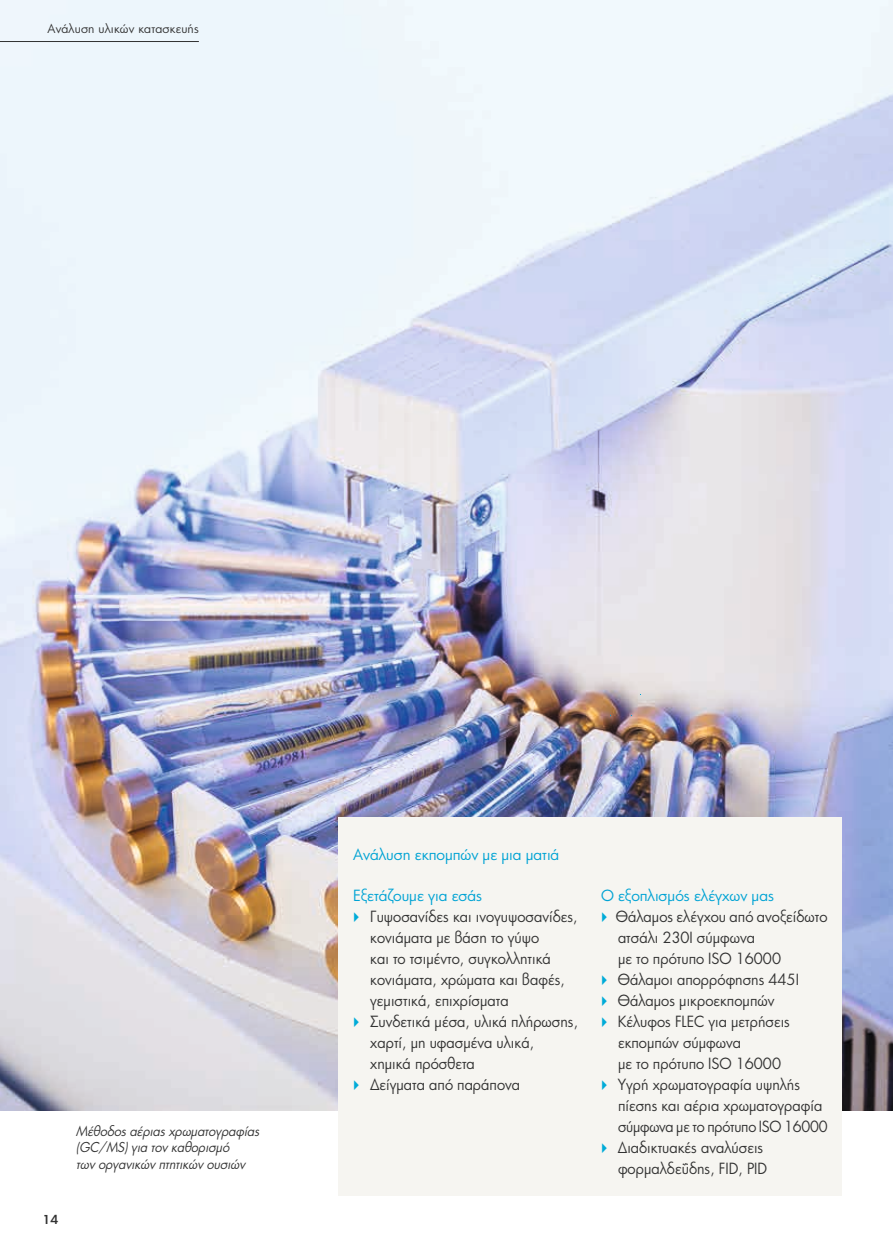
<style>
.page{position:relative;width:893px;height:1255px;background:#fff}
.page>*{position:absolute;margin:0;border:0;box-sizing:border-box;transform-origin:0 0}
.t1{font:15px/21px "PF Futura Neu";color:#323232;scale:.95 1}
.t2{font:15px "PF Futura Neu";letter-spacing:-.005em;color:#00a3d4}
.t3{font:13.2px/16.6px "PF Futura Neu Book Obl";color:#323232;scale:.93 1}
.t4{font:12px "PF Futura Neu";letter-spacing:.01em;color:#323232}
.t5{font:500 12px "PF Futura Neu";color:#323232}
</style>
<div class="page">
<img style="left:0;top:0;width:893px;height:1110px">
<div style="left:339px;top:817px;width:503px;height:378px;background:#f6f5f1"></div>
<hr style="left:0;top:41px;width:199px;height:1px;background:#323232">
<p class="t4" style="left:48px;top:21px;width:153px">Ανάλυση υλικών κατασκευής</p>
<p class="t5" style="left:43px;top:1211px;width:17px">14</p>
<p class="t3" style="left:77px;top:1122px;width:198px">Μέθοδος αέριας χρωματογραφίας (GC/MS) για τον καθορισμό<br>των οργανικών πτητικών ουσιών</p>
<p class="t2" style="left:353px;top:844px;width:208px">Ανάλυση εκπομπών με μια ματιά</p>
<p class="t2" style="left:353px;top:886px;width:131px">Εξετάζουμε για εσάς</p>
<p class="t1" style="left:370px;top:906px;width:221px">Γυψοσανίδες και ινογυψοσανίδες, κονιάματα με βάση το γύψο<br>και το τσιμέντο, συγκολλητικά κονιάματα, χρώματα και βαφές, γεμιστικά, επιχρίσματα<br>Συνδετικά μέσα, υλικά πλήρωσης, χαρτί, μη υφασμένα υλικά, χημικά πρόσθετα<br>Δείγματα από παράπονα</p>
<p class="t2" style="left:601px;top:886px;width:175px">Ο εξοπλισμός ελέγχων μας</p>
<p class="t1" style="left:616px;top:906px;width:224px">Θάλαμος ελέγχου από ανοξείδωτο ατσάλι 230Ι σύμφωνα<br>με το πρότυπο ISO 16000<br>Θάλαμοι απορρόφησης 445Ι<br>Θάλαμος μικροεκπομπών<br>Κέλυφος FLEC για μετρήσεις εκπομπών σύμφωνα<br>με το πρότυπο ISO 16000<br>Υγρή χρωματογραφία υψηλής πίεσης και αέρια χρωματογραφία σύμφωνα με το πρότυπο ISO 16000<br>Διαδικτυακές αναλύσεις φορμαλδεΰδης, FID, PID</p>
</div>
